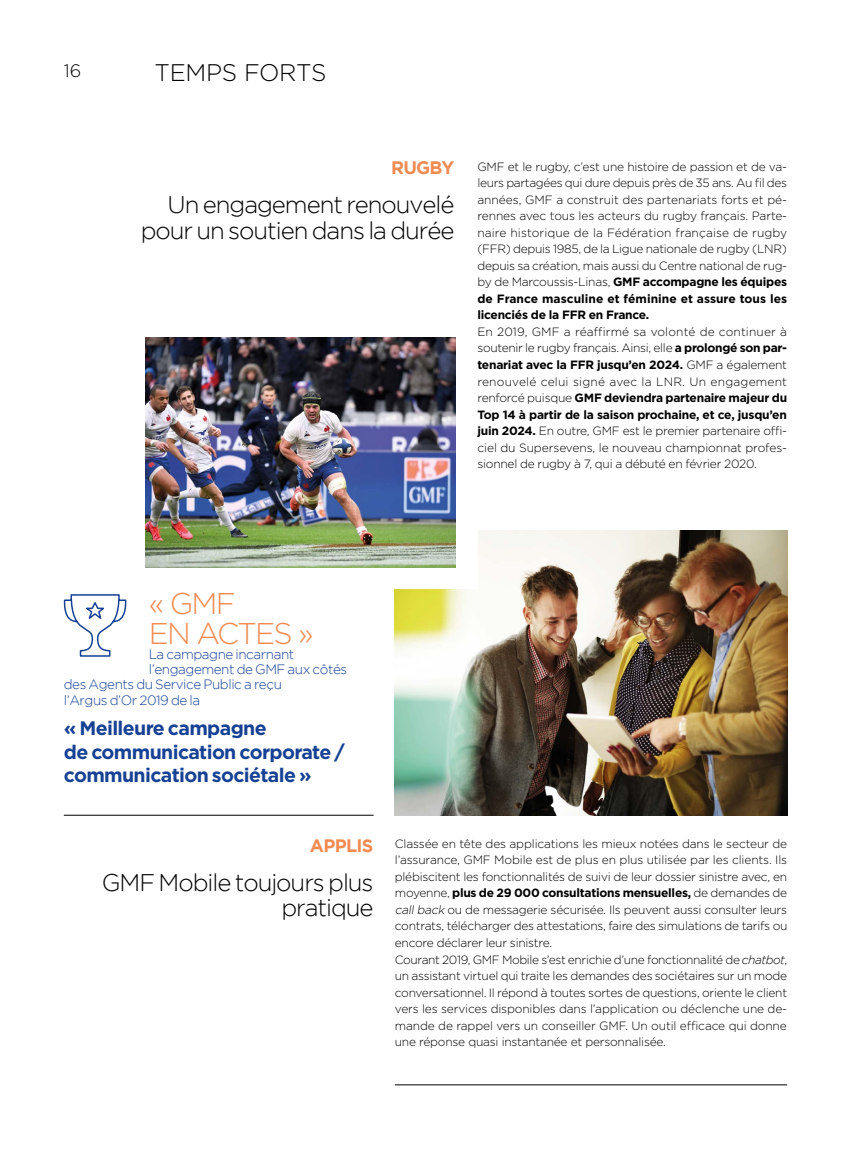
<style>
.page{position:relative;width:851px;height:1149px;background:#fff}
.page>*{position:absolute;margin:0;border:0;box-sizing:border-box;transform-origin:0 0}
.custom{font:300 30px/30px "Gotham";letter-spacing:-.06em;color:#f28b52}
.t1{font:300 24px/25.5px "Gotham";letter-spacing:-.045em;color:#000;text-align:right}
.t2{font:300 24px "Gotham";letter-spacing:-.01em;color:#000}
.t3{font:700 19.5px/23.2px "Gotham";letter-spacing:-.035em;color:#164194}
.t4{font:700 18px "Gotham";letter-spacing:-.04em;color:#f28b52}
.t5{font:300 18px "Gotham";color:#000}
.custom-2{font:300 13.5px "Gotham";letter-spacing:-.035em;color:#164194}
.custom-3{font:300 12px/16.5px "Gotham";letter-spacing:-.02em;color:#000;text-align:justify}
.custom-4{font:700 12px "Gotham";letter-spacing:-.02em;color:#000}
.custom-5{font:700 12px/16.5px "Gotham";letter-spacing:.005em;color:#000}
.s1{font-weight:300}
.s2{font-weight:700}
.s3{font-style:italic}
</style>
<div class="page">
<img style="left:395px;top:530px;width:392px;height:284px">
<hr style="left:395px;top:1084px;width:392px;height:1px;background:#000">
<hr style="left:64px;top:814px;width:309px;height:1px;background:#000">
<div style="left:373px;top:448px;width:104px;height:140px;background:#fff"></div>
<img style="left:146px;top:337px;width:309px;height:230px">
<svg style="left:63px;top:594px;width:64px;height:63px"></svg>
<p class="t5" style="left:64px;top:59px;width:19px">16</p>
<h2 class="t2" style="left:154px;top:57px;width:173px">TEMPS FORTS</h2>
<h3 class="t4" style="left:391px;top:157px;width:65px">RUGBY</h3>
<h4 class="t1" style="left:141px;top:191px;width:315px">Un engagement renouvelé pour un soutien dans la durée</h4>
<p class="custom-3" style="left:477px;top:158px;width:311px">GMF et le rugby, c’est une histoire de passion et de va-</p>
<p class="custom-3" style="left:477px;top:174px;width:311px">leurs partagées qui dure depuis près de 35 ans. Au fil des années, GMF a construit des partenariats forts et pé&shy;rennes avec tous les acteurs du rugby français. Parte&shy;naire historique de la Fédération française de rugby</p>
<p class="custom-3" style="left:477px;top:240px;width:311px">(FFR) depuis 1985, de la Ligue nationale de rugby (LNR) depuis sa création, mais aussi du Centre national de rug-</p>
<p class="custom-4" style="left:477px;top:274px;width:311px"><span class="s1">by de Marcoussis-Linas,</span> GMF accompagne les équipes</p>
<p class="custom-5" style="left:477px;top:290px;width:311px">de France masculine et féminine et assure tous les licenciés de la FFR en France.</p>
<p class="custom-3" style="left:477px;top:323px;width:311px">En 2019, GMF a réaffirmé sa volonté de continuer à soutenir le rugby français. Ainsi, elle <span class="s2">a prolongé son par-</span></p>
<p class="custom-4" style="left:477px;top:356px;width:311px">tenariat avec la FFR jusqu’en 2024. <span class="s1">GMF a également</span></p>
<p class="custom-3" style="left:477px;top:372px;width:311px">renouvelé celui signé avec la LNR. Un engagement renforcé puisque <span class="s2">GMF deviendra partenaire majeur du Top 14 à partir de la saison prochaine, et ce, jusqu’en juin 2024.</span> En outre, GMF est le premier partenaire offi-</p>
<p class="custom-3" style="left:477px;top:438px;width:311px">ciel du Supersevens, le nouveau championnat profes&shy;sionnel de rugby à 7, qui a débuté en février 2020.</p>
<p class="custom" style="left:149px;top:587px;width:166px">« GMF<br>EN ACTES »</p>
<p class="custom-2" style="left:149px;top:646px;width:147px">La campagne incarnant</p>
<p class="custom-2" style="left:149px;top:661px;width:200px">l’engagement de GMF aux côtés</p>
<p class="custom-2" style="left:64px;top:676px;width:219px">des Agents du Service Public a reçu</p>
<p class="custom-2" style="left:64px;top:693px;width:138px">l’Argus d’Or 2019 de la</p>
<p class="t3" style="left:64px;top:716px;width:282px">« Meilleure campagne<br>de communication corporate / communication sociétale »</p>
<h3 class="t4" style="left:310px;top:834px;width:65px">APPLIS</h3>
<h4 class="t1" style="left:102px;top:868px;width:273px">GMF Mobile toujours plus pratique</h4>
<p class="custom-3" style="left:395px;top:834px;width:394px">Classée en tête des applications les mieux notées dans le secteur de l’assurance, GMF Mobile est de plus en plus utilisée par les clients. Ils plébiscitent les fonctionnalités de suivi de leur dossier sinistre avec, en moyenne, <span class="s2">plus de 29 000 consultations mensuelles,</span> de demandes de <span class="s3">callback</span> ou de messagerie sécurisée. Ils peuvent aussi consulter leurs contrats, télécharger des attestations, faire des simulations de tarifs ou encore déclarer leur sinistre.</p>
<p class="custom-3" style="left:395px;top:950px;width:394px">Courant 2019, GMF Mobile s’est enrichie d’une fonctionnalité de <span class="s3">chatbot</span>, un assistant virtuel qui traite les demandes des sociétaires sur un mode conversationnel. Il répond à toutes sortes de questions, oriente le client vers les services disponibles dans l’application ou déclenche une de-</p>
<p class="custom-3" style="left:395px;top:1016px;width:393px">mande de rappel vers un conseiller GMF. Un outil efficace qui donne</p>
<p class="custom-3" style="left:395px;top:1032px;width:272px">une réponse quasi instantanée et personnalisée.</p>
</div>
